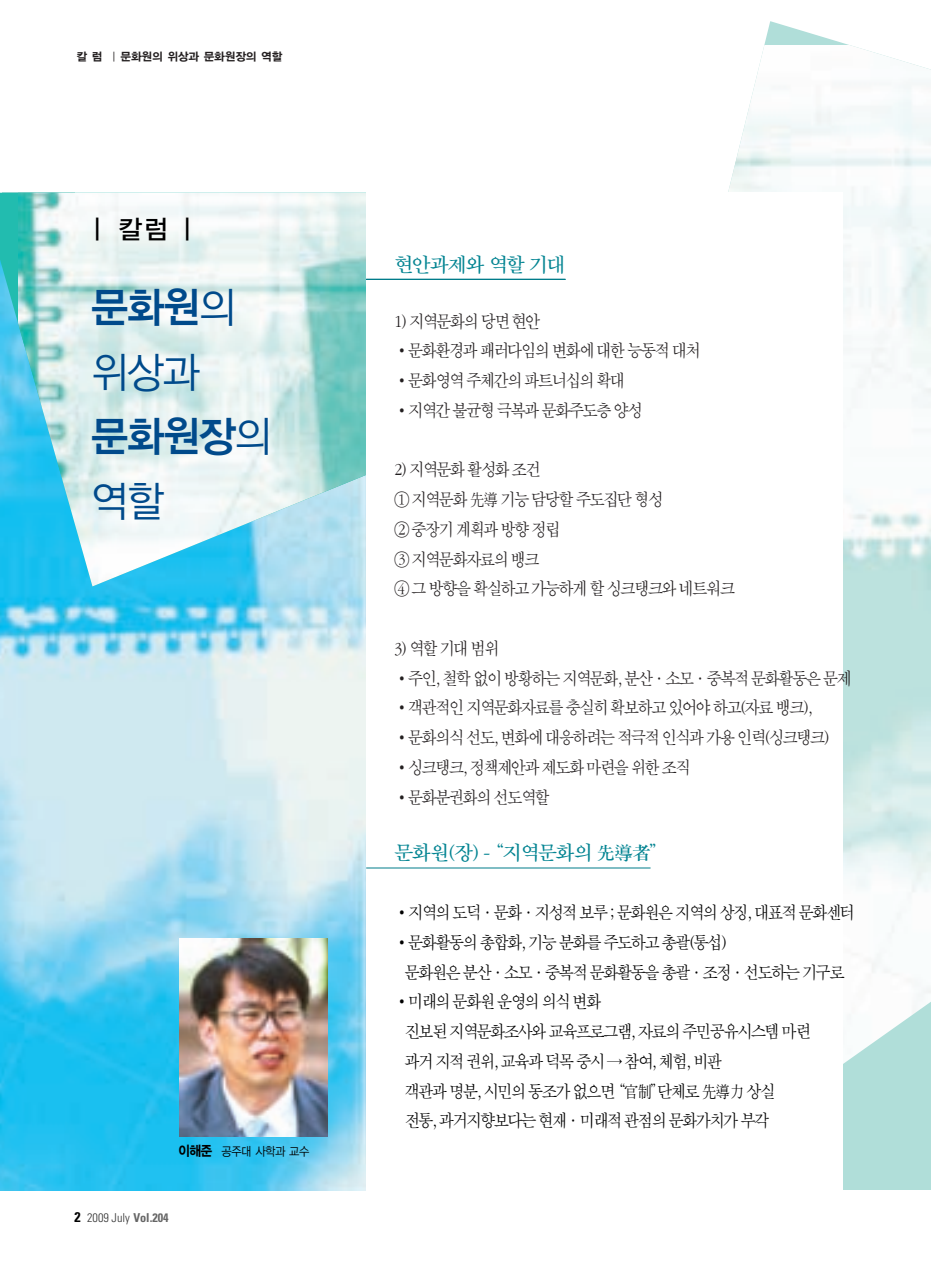
<style>
.page{position:relative;width:931px;height:1274px;background:#fff}
.page>*{position:absolute;margin:0;border:0;box-sizing:border-box;transform-origin:0 0}
.t1{font:42px/64.6px "YGO14";letter-spacing:-.105em;color:#004a8b;scale:.95 1}
.t2{font:26.07px "YGO13";color:#000}
.t3{font:21px "Sand Tm";letter-spacing:-.05em;color:#038492}
.t4{font:18.38px/29.8px "Sand Sm";letter-spacing:-.07em;color:#231f20;scale:.9 1}
.t5{font:18.38px/29.8px "Sand Sm";letter-spacing:-.07em;color:#000;scale:.9 1}
.t6{font:300 condensed 12.25px "Univers";color:#333}
.t7{font:12.25px "YGO12";letter-spacing:-.11em;color:#000;scale:.9 1}
.t8{font:11.38px "YGO15";letter-spacing:-.075em;color:#231f20}
.s1{font-family:"YGO12"}
.s2{font-family:"YGO15";font-size:14px}
.s3{font-weight:700;font-size:14px;color:#000}
.s4{font-weight:700;color:#666}
</style>
<div class="page">
<div style="left:838px;top:193px;width:93px;height:997px;background:#b0ded9"></div>
<svg style="left:764px;top:21px;width:88px;height:25px"></svg>
<img style="left:728px;top:46px;width:203px;height:1018px">
<img style="left:0;top:586px;width:366px;height:604px">
<svg style="left:0;top:193px;width:19px;height:393px;background:#33c2df"></svg>
<img style="left:19px;top:193px;width:347px;height:393px">
<img style="left:179px;top:938px;width:149px;height:198px">
<div style="left:366px;top:193px;width:477px;height:999px;background:#fff"></div>
<hr style="left:366px;top:279px;width:199px;height:1px;background:#007c8a">
<hr style="left:366px;top:868px;width:285px;height:1px;background:#007c8a">
<p class="t8" style="left:76px;top:52px;width:208px">칼 럼 <span class="s1">|</span> 문화원의 위상과 문화원장의 역할</p>
<p class="t2" style="left:92px;top:218px;width:102px">| 칼럼 |</p>
<p class="t1" style="left:90px;top:278px;width:194px">문화원<span class="s1">의 위상과 </span>문화원장<span class="s1">의 역할</span></p>
<p class="t7" style="left:178px;top:1146px;width:148px"><span class="s2">이해준</span> 공주대 사학과 교수</p>
<p class="t6" style="left:74px;top:1213px;width:96px"><span class="s3">2</span> 2009 July <span class="s4">Vol.204</span></p>
<p class="t3" style="left:394px;top:255px;width:173px">현안과제와 역할 기대</p>
<p class="t4" style="left:394px;top:307px;width:164px">1) 지역문화의 당면 현안</p>
<p class="t4" style="left:394px;top:337px;width:342px">•문화환경과 패러다임의 변화에 대한 능동적 대처</p>
<p class="t4" style="left:394px;top:367px;width:258px">•문화영역 주체간의 파트너십의 확대</p>
<p class="t4" style="left:394px;top:397px;width:277px">•지역간 불균형 극복과 문화주도층 양성</p>
<p class="t4" style="left:394px;top:456px;width:380px">2) 지역문화 활성화 조건<br>①지역문화 先導 기능 담당할 주도집단 형성<br>②중장기 계획과 방향 정립<br>③지역문화자료의 뱅크<br>④그 방향을 확실하고 가능하게 할 싱크탱크와 네트워크</p>
<p class="t4" style="left:394px;top:635px;width:118px">3) 역할 기대 범위</p>
<p class="t4" style="left:394px;top:664px;width:510px">•주인, 철학 없이 방황하는 지역문화, 분산·소모·중복적 문화활동은 문제</p>
<p class="t4" style="left:394px;top:694px;width:466px">•객관적인 지역문화자료를 충실히 확보하고 있어야 하고(자료 뱅크),</p>
<p class="t4" style="left:394px;top:724px;width:485px">•문화의식 선도, 변화에 대응하려는 적극적 인식과 가용 인력(싱크탱크)</p>
<p class="t4" style="left:394px;top:754px;width:331px">•싱크탱크, 정책제안과 제도화 마련을 위한 조직</p>
<p class="t4" style="left:394px;top:783px;width:174px">•문화분권화의 선도역할</p>
<p class="t3" style="left:394px;top:843px;width:276px">문화원(장) - “지역문화의 先導者”</p>
<p class="t5" style="left:394px;top:899px;width:513px">•지역의 도덕·문화·지성적 보루 ; 문화원은 지역의 상징, 대표적 문화센터</p>
<p class="t5" style="left:405px;top:929px;width:490px;text-indent:-10px">•문화활동의 총합화, 기능 분화를 주도하고 총괄(통섭)<br>문화원은 분산·소모·중복적 문화활동을 총괄·조정·선도하는 기구로</p>
<p class="t5" style="left:405px;top:988px;width:452px;text-indent:-10px">•미래의 문화원 운영의 의식 변화<br>진보된 지역문화조사와 교육프로그램, 자료의 주민공유시스템 마련 과거 지적 권위, 교육과 덕목 중시 → 참여, 체험, 비판<br>객관과 명분, 시민의 동조가 없으면“官制”단체로 先導力 상실 전통, 과거지향보다는 현재·미래적 관점의 문화가치가 부각</p>
</div>
